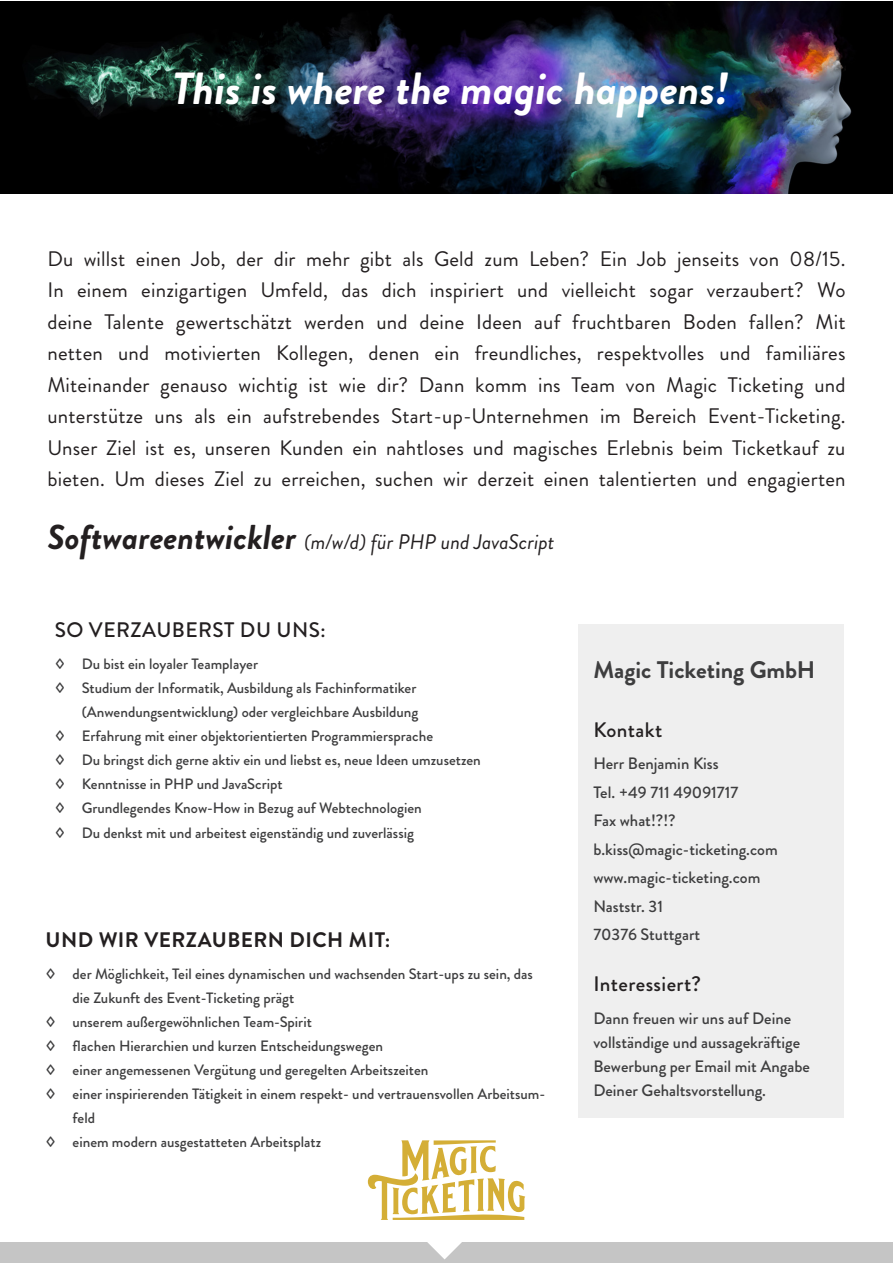
<style>
.page{position:relative;width:893px;height:1263px;background:#fff}
.page>*{position:absolute;margin:0;border:0;box-sizing:border-box;transform-origin:0 0}
.t1{font:italic 700 45px "Brandon Grotesque";color:#fff}
.t2{font:700 24px "Brandon Grotesque";color:#3e3e3f}
.t3{font:21px/31.5px "Brandon Grotesque";letter-spacing:.01em;color:#231f20;text-align:justify}
.t4{font:italic 21px "Brandon Grotesque";color:#231f20}
.t5{font:500 21px "Brandon Grotesque";letter-spacing:.02em;color:#231f20}
.t6{font:700 21px "Brandon Grotesque";letter-spacing:.02em;color:#231f20}
.t7{font:500 16.5px/28.5px "Brandon Grotesque";color:#3e3e3f}
.t8{font:500 15px "Brandon Grotesque";color:#3e3e3f}
.s1{font-weight:700;font-size:34.5px}
</style>
<div class="page">
<div style="left:0;top:1242px;width:893px;height:21px;background:#c5c5c5"></div>
<img style="left:0;top:2px;width:893px;height:192px">
<div style="left:578px;top:624px;width:266px;height:493px;background:#efefef"></div>
<svg style="left:368px;top:1140px;width:157px;height:119px"></svg>
<h1 class="t1" style="left:172px;top:57px;width:558px">This is where the magic happens!</h1>
<p class="t3" style="left:47px;top:243px;width:800px">Du willst einen Job, der dir mehr gibt als Geld zum Leben? Ein Job jenseits von 08/15.<br>In einem einzigartigen Umfeld, das dich inspiriert und vielleicht sogar verzaubert? Wo deine Talente gewertschätzt werden und deine Ideen auf fruchtbaren Boden fallen? Mit netten und motivierten Kollegen, denen ein freundliches, respektvolles und familiäres Miteinander genauso wichtig ist wie dir? Dann komm ins Team von Magic Ticketing und unterstütze uns als ein aufstrebendes Start-up-Unternehmen im Bereich Event-Ticketing.<br>Unser Ziel ist es, unseren Kunden ein nahtloses und magisches Erlebnis beim Ticketkauf zu bieten. Um dieses Ziel zu erreichen, suchen wir derzeit einen talentierten und engagierten</p>
<h3 class="t4" style="left:47px;top:527px;width:509px"><span class="s1">Softwareentwickler</span> (m/w/d) für PHP und JavaScript</h3>
<h3 class="t5" style="left:55px;top:615px;width:272px">SO VERZAUBERST DU UNS:</h3>
<p class="t8" style="left:55px;top:654px;width:205px">◊ Du bist ein loyaler Teamplayer</p>
<p class="t8" style="left:55px;top:678px;width:363px">◊ Studium der Informatik, Ausbildung als Fachinformatiker</p>
<p class="t8" style="left:82px;top:702px;width:338px">(Anwendungsentwicklung) oder vergleichbare Ausbildung</p>
<p class="t8" style="left:55px;top:726px;width:380px">◊ Erfahrung mit einer objektorientierten Programmiersprache</p>
<p class="t8" style="left:55px;top:750px;width:428px">◊ Du bringst dich gerne aktiv ein und liebst es, neue Ideen umzusetzen</p>
<p class="t8" style="left:55px;top:774px;width:229px">◊ Kenntnisse in PHP und JavaScript</p>
<p class="t8" style="left:55px;top:798px;width:369px">◊ Grundlegendes Know-How in Bezug auf Webtechnologien</p>
<p class="t8" style="left:55px;top:822px;width:361px">◊ Du denkst mit und arbeitest eigenständig und zuverlässig</p>
<h3 class="t6" style="left:46px;top:925px;width:346px">UND WIR VERZAUBERN DICH MIT:</h3>
<p class="t8" style="left:46px;top:964px;width:489px">◊ der Möglichkeit, Teil eines dynamischen und wachsenden Start-ups zu sein, das</p>
<p class="t8" style="left:73px;top:988px;width:223px">die Zukunft des Event-Ticketing prägt</p>
<p class="t8" style="left:46px;top:1012px;width:268px">◊ unserem außergewöhnlichen Team-Spirit</p>
<p class="t8" style="left:46px;top:1036px;width:339px">◊ flachen Hierarchien und kurzen Entscheidungswegen</p>
<p class="t8" style="left:46px;top:1060px;width:384px">◊ einer angemessenen Vergütung und geregelten Arbeitszeiten</p>
<p class="t8" style="left:46px;top:1084px;width:501px">◊ einer inspirierenden Tätigkeit in einem respekt- und vertrauensvollen Arbeitsum-</p>
<p class="t8" style="left:73px;top:1108px;width:24px">feld</p>
<p class="t8" style="left:46px;top:1132px;width:277px">◊ einem modern ausgestatteten Arbeitsplatz</p>
<h2 class="t2" style="left:593px;top:653px;width:223px">Magic Ticketing GmbH</h2>
<h3 class="t5" style="left:593px;top:715px;width:70px">Kontakt</h3>
<p class="t7" style="left:593px;top:749px;width:186px">Herr Benjamin Kiss<br>Tel. +49 711 49091717<br>Fax what!?!? b.kiss@magic-ticketing.com www.magic-ticketing.com<br>Naststr. 31<br>70376 Stuttgart</p>
<h3 class="t5" style="left:593px;top:969px;width:109px">Interessiert?</h3>
<p class="t7" style="left:593px;top:1006px;width:218px;line-height:24px">Dann freuen wir uns auf Deine vollständige und aussagekräftige<br>Bewerbung per Email mit Angabe<br>Deiner Gehaltsvorstellung.</p>
</div>
